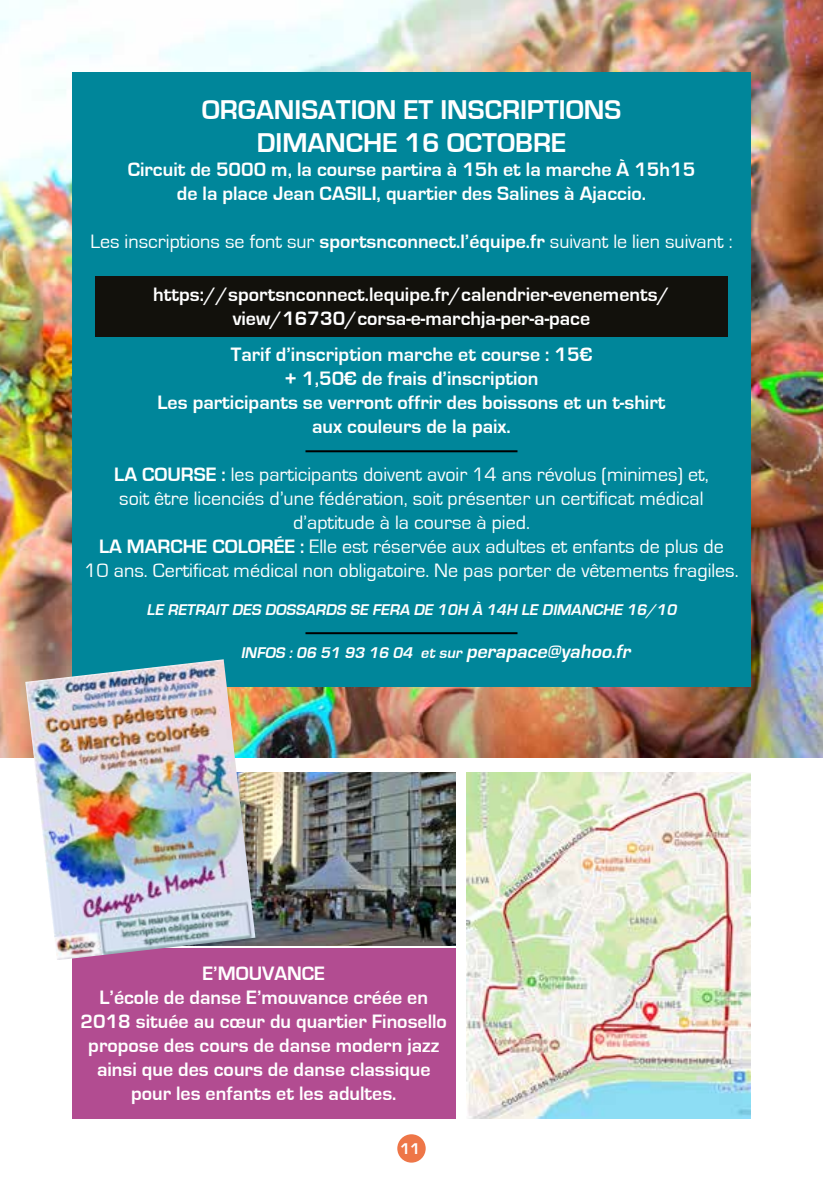
<style>
.page{position:relative;width:823px;height:1191px;background:#fff}
.page>*{position:absolute;margin:0;border:0;box-sizing:border-box;transform-origin:0 0}
.t1{font:700 28px/33.6px "Eurostile";color:#fff;text-align:center}
.t2{font:700 20px/24px "Eurostile";color:#fff;text-align:center}
.t3{font:20px/24px "Eurostile";color:#fff;text-align:center}
.t4{font:italic 700 16px "Eurostile";color:#fff}
.t5{font:700 16px "Eurostile";color:#fff}
.s1{font-weight:700}
.s2{font-size:20px}
</style>
<div class="page">
<img style="left:0;top:0;width:822px;height:757px">
<img style="left:466px;top:772px;width:284px;height:347px">
<div style="left:72px;top:948px;width:383px;height:170px;background:#b24c91"></div>
<img style="left:255px;top:772px;width:200px;height:173px">
<div style="left:72px;top:72px;width:678px;height:614px;background:#00869a"></div>
<div style="left:95px;top:276px;width:632px;height:60px;background:#12110c"></div>
<hr style="left:305px;top:450px;width:212px;height:2px;background:#000">
<hr style="left:305px;top:632px;width:212px;height:2px;background:#000">
<div style="left:397px;top:1134px;width:28px;height:28px;background:#ee7648;border-radius:50%"></div>
<img style="left:25px;top:659px;width:230px;height:301px">
<h1 class="t1" style="left:201px;top:93px;width:421px">ORGANISATION ET INSCRIPTIONS<br>DIMANCHE 16 OCTOBRE</h1>
<p class="t2" style="left:128px;top:158px;width:568px">Circuit de 5000 m, la course partira à 15h et la marche À 15h15 de la place Jean CASILI, quartier des Salines à Ajaccio.</p>
<p class="t3" style="left:90px;top:230px;width:643px">Les inscriptions se font sur <span class="s1">sportsnconnect.l’équipe.fr</span> suivant le lien suivant :</p>
<p class="t2" style="left:153px;top:283px;width:518px">https://sportsnconnect.lequipe.fr/calendrier-evenements/ view/16730/corsa-e-marchja-per-a-pace</p>
<p class="t2" style="left:157px;top:342px;width:509px">Tarif d’inscription marche et course : 15€<br>+ 1,50€ de frais d’inscription<br>Les participants se verront offrir des boissons et un t-shirt aux couleurs de la paix.</p>
<p class="t3" style="left:84px;top:462px;width:655px"><span class="s1">LA COURSE :</span> les participants doivent avoir 14 ans révolus (minimes) et,<br>soit être licenciés d’une fédération, soit présenter un certificat médical d’aptitude à la course à pied.<br><span class="s1">LA MARCHE COLORÉE :</span> Elle est réservée aux adultes et enfants de plus de<br>10 ans. Certificat médical non obligatoire. Ne pas porter de vêtements fragiles.</p>
<p class="t4" style="left:146px;top:601px;width:534px">LE RETRAIT DES DOSSARDS SE FERA DE 10H À 14H LE DIMANCHE 16/ 10</p>
<p class="t4" style="left:240px;top:644px;width:395px">INFOS :06 51 93 16 04 et sur <span class="s2">perapace@yahoo.fr</span></p>
<p class="t2" style="left:80px;top:962px;width:368px">E’MOUVANCE<br>L’école de danse E’mouvance créée en<br>2018 située au cœur du quartier Finosello propose des cours de danse modern jazz ainsi que des cours de danse classique pour les enfants et les adultes.</p>
<p class="t5" style="left:400px;top:1139px;width:22px">11</p>
</div>
